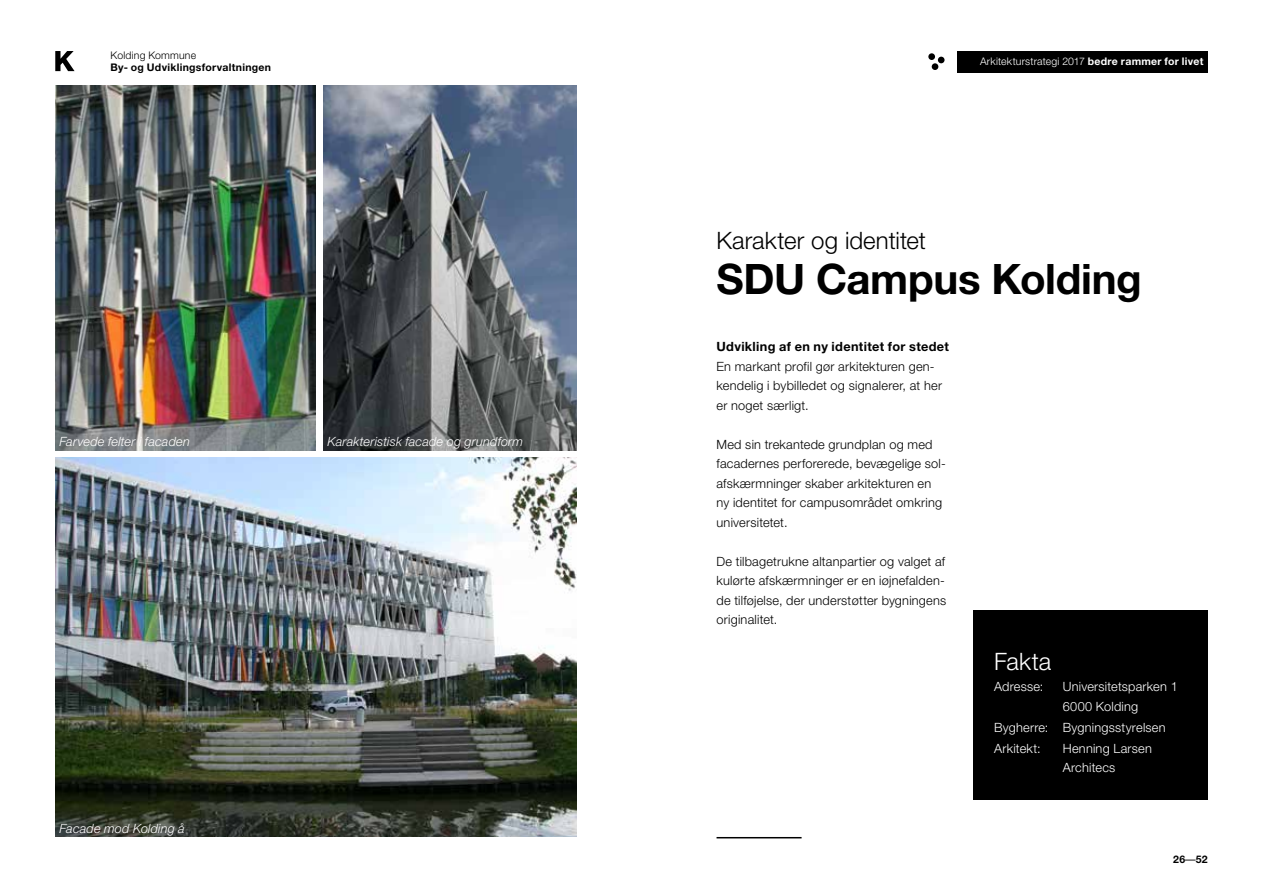
<style>
.page{position:relative;width:1263px;height:893px;background:#fff}
.page>*{position:absolute;margin:0;border:0;box-sizing:border-box;transform-origin:0 0}
.t1{font:700 42px "Helvetica Neue LT Std";letter-spacing:-.005em;color:#000}
.t2{font:300 24px "Helvetica Neue LT Std";letter-spacing:.005em;color:#000}
.t3{font:300 24px "Helvetica Neue LT Std";color:#fff}
.t4{font:300 12.75px/19.5px "Helvetica Neue LT Std";letter-spacing:.02em;color:#000}
.t5{font:300 12.75px/19.5px "Helvetica Neue LT Std";letter-spacing:.02em;color:#fff}
.t6{font:italic 300 12.75px "Helvetica Neue LT Std";letter-spacing:.01em;color:#fff}
.t7{font:700 12.75px "Helvetica Neue LT Std";letter-spacing:.025em;color:#000}
.t8{font:300 10.5px "Helvetica Neue LT Std";letter-spacing:.015em;color:#fff}
.t9{font:700 10.5px "Helvetica Neue LT Std";letter-spacing:.025em;color:#000}
.t10{font:300 10.5px "Helvetica Neue LT Std";letter-spacing:.02em;color:#000}
.s1{font-weight:700}
.s2{font-weight:400}
</style>
<div class="page">
<img style="left:55px;top:457px;width:521px;height:380px">
<img style="left:323px;top:85px;width:253px;height:366px">
<img style="left:55px;top:85px;width:261px;height:366px">
<svg style="left:928px;top:53px;width:16px;height:17px"></svg>
<hr style="left:716px;top:837px;width:85px;height:1px;background:#000">
<div style="left:973px;top:610px;width:235px;height:190px;background:#000"></div>
<svg style="left:55px;top:51px;width:20px;height:20px"></svg>
<div style="left:958px;top:51px;width:250px;height:21px;background:#000"></div>
<p class="t10" style="left:111px;top:48px;width:87px">Kolding Kommune</p>
<p class="t9" style="left:111px;top:61px;width:162px">By- og Udviklingsforvaltningen</p>
<p class="t6" style="left:60px;top:434px;width:132px">Farvede felter i facaden</p>
<p class="t6" style="left:327px;top:434px;width:197px">Karakteristisk facade og grundform</p>
<p class="t6" style="left:60px;top:820px;width:127px">Facade mod Kolding å</p>
<p class="t8" style="left:980px;top:55px;width:225px">Arkitekturstrategi 2017 <span class="s1">bedre rammer for livet</span></p>
<h2 class="t2" style="left:716px;top:225px;width:211px">Karakter og identitet</h2>
<h1 class="t1" style="left:716px;top:253px;width:427px">SDU Campus Kolding</h1>
<p class="t7" style="left:716px;top:339px;width:234px">Udvikling af en ny identitet for stedet</p>
<p class="t4" style="left:716px;top:356px;width:227px">En markant profil gør arkitekturen gen&shy;kendelig i bybilledet og signalerer, at her er noget særligt.</p>
<p class="t4" style="left:716px;top:434px;width:231px">Med sin trekantede grundplan og med facadernes perforerede, bevægelige sol&shy;afskærmninger skaber arkitekturen en ny identitet for campusområdet omkring universitetet.</p>
<p class="t4" style="left:716px;top:551px;width:231px">De tilbagetrukne altanpartier og valget af kulørte afskærmninger er en iøjnefalden&shy;de tilføjelse, der understøtter bygningens originalitet.</p>
<h2 class="t3" style="left:994px;top:647px;width:59px">Fakta</h2>
<p class="t5" style="left:994px;top:677px;width:51px">Adresse:</p>
<p class="t5" style="left:1063px;top:677px;width:116px">Universitetsparken 1<br>6000 Kolding</p>
<p class="t5" style="left:994px;top:716px;width:173px;line-height:21.1px">Bygherre: Bygningsstyrelsen<br>Arkitekt:</p>
<p class="t5" style="left:1063px;top:738px;width:91px">Henning Larsen<br>Architecs</p>
<p class="t9" style="left:1173px;top:853px;width:36px">26<span class="s2">–</span>52</p>
</div>
